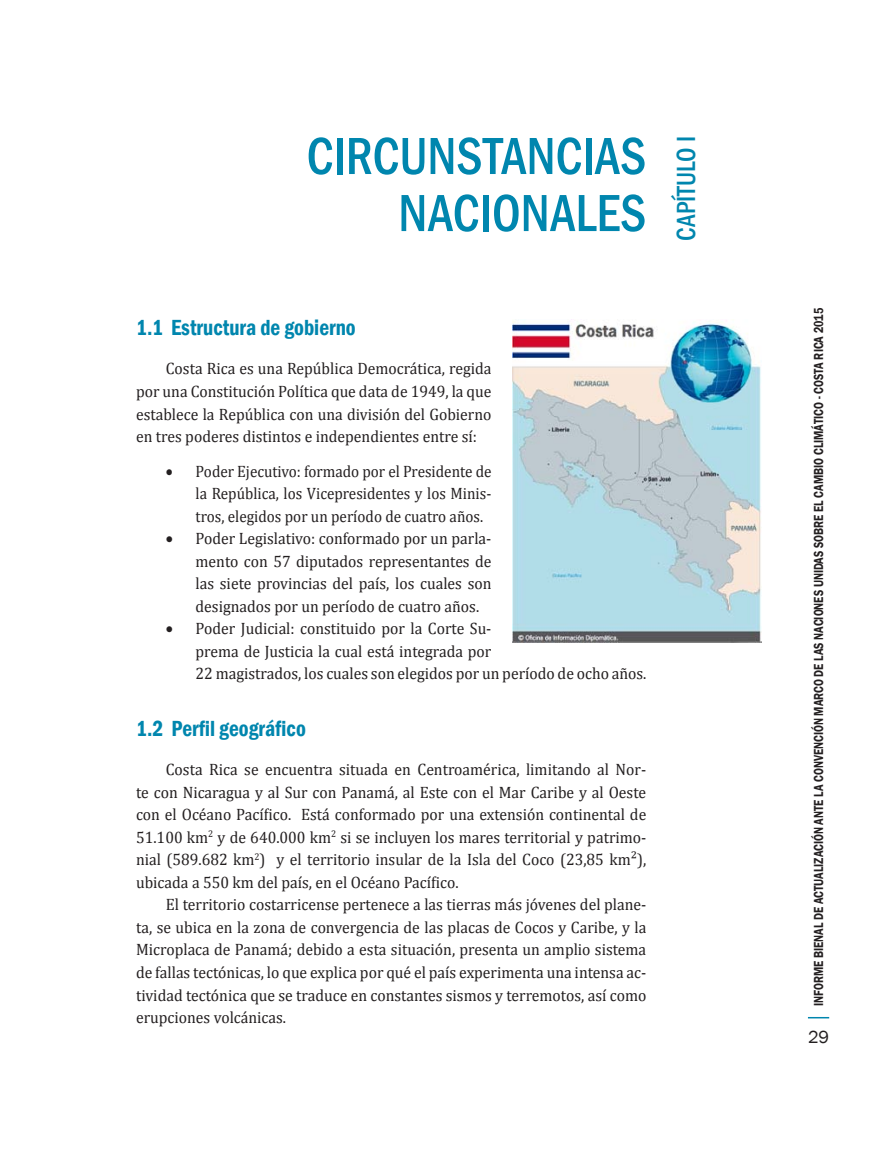
<style>
.page{position:relative;width:893px;height:1149px;background:#fff}
.page>*{position:absolute;margin:0;border:0;box-sizing:border-box;transform-origin:0 0}
.titulo{font:500 condensed 54px/57px "Franklin Gothic";color:#0086ae;text-align:right;scale:.95 1}
.titulo-numero{font:500 condensed 27px "Franklin Gothic";color:#0086ae;scale:.95 1}
.subtitulo1{font:600 condensed 22.5px "Franklin Gothic";color:#0086ae;scale:.95 1}
.t1{font:18px "Franklin Gothic";color:#231f20}
.texto{font:16.5px/22.5px "Cambria";color:#231f20;text-align:justify;scale:.95 1}
.texto-puntos{font:16.5px/22.5px "Cambria";color:#231f20;text-align:justify;scale:.95 1}
.texto-esppos{font:16.5px/22.5px "Cambria";color:#231f20;text-align:justify;scale:.95 1}
.texto-puntos-2{font:16.5px/22.5px "Cambria";color:#231f20;text-align:justify;scale:.92 1}
.t2{font:600 13.5px "Franklin Gothic";color:#231f20;scale:.8 1}
</style>
<div class="page">
<hr style="left:808px;top:1016px;width:21px;height:2px;background:#0086ae">
<img style="left:513px;top:319px;width:248px;height:323px">
<p class="titulo" style="left:306px;top:127px;width:359px">CIRCUNSTANCIAS<br>NACIONALES</p>
<p class="titulo-numero" style="left:668px;top:240px;width:111px;rotate:-90deg">CAPÍTULO I</p>
<p class="subtitulo1" style="left:136px;top:312px;width:233px">1.1 Estructura de gobierno</p>
<p class="texto-esppos" style="left:136px;top:357px;width:376px;text-indent:30px">Costa Rica es una República Democrática, regida por una Constitución Política que data de 1949, la que establece la República con una división del Gobierno en tres poderes distintos e independientes entre sí:</p>
<p class="texto-puntos-2" style="left:196px;top:459px;width:323px;text-indent:-30px">• Poder Ejecutivo: formado por el Presidente de la República, los Vicepresidentes y los Minis&shy;tros, elegidos por un período de cuatro años.</p>
<p class="texto-puntos" style="left:196px;top:527px;width:313px;text-indent:-30px">• Poder Legislativo: conformado por un parla&shy;mento con 57 diputados representantes de las siete provincias del país, los cuales son designados por un período de cuatro años.</p>
<p class="texto-puntos" style="left:196px;top:617px;width:476px;text-align:left;text-indent:-30px">• Poder Judicial: constituido por la Corte Su-<br>prema de Justicia la cual está integrada por<br>22 magistrados, los cuales son elegidos por un período de ocho años.</p>
<p class="subtitulo1" style="left:136px;top:713px;width:180px">1.2 Perfil geográfico</p>
<p class="texto" style="left:136px;top:758px;width:539px;text-indent:30px">Costa Rica se encuentra situada en Centroamérica, limitando al Nor&shy;te con Nicaragua y al Sur con Panamá, al Este con el Mar Caribe y al Oeste con el Océano Pacífico. Está conformado por una extensión continental de 51.100 km<sup>2</sup> y de 640.000 km<sup>2</sup> si se incluyen los mares territorial y patrimo&shy;nial (589.682 km<sup>2</sup>) y el territorio insular de la Isla del Coco (23,85 km²), ubicada a 550 km del país, en el Océano Pacífico.</p>
<p class="texto" style="left:136px;top:893px;width:539px;text-indent:30px">El territorio costarricense pertenece a las tierras más jóvenes del plane&shy;ta, se ubica en la zona de convergencia de las placas de Cocos y Caribe, y la Microplaca de Panamá; debido a esta situación, presenta un amplio sistema de fallas tectónicas, lo que explica por qué el país experimenta una intensa ac&shy;tividad tectónica que se traduce en constantes sismos y terremotos, así como erupciones volcánicas.</p>
<p class="t2" style="left:810px;top:1005px;width:873px;rotate:-90deg">INFORME BIENAL DE ACTUALIZACIÓN ANTE LA CONVENCIÓN MARCO DE LAS NACIONES UNIDAS SOBRE EL CAMBIO CLIMÁTICO - COSTA RICA 2015</p>
<p class="t1" style="left:808px;top:1025px;width:23px">29</p>
</div>
